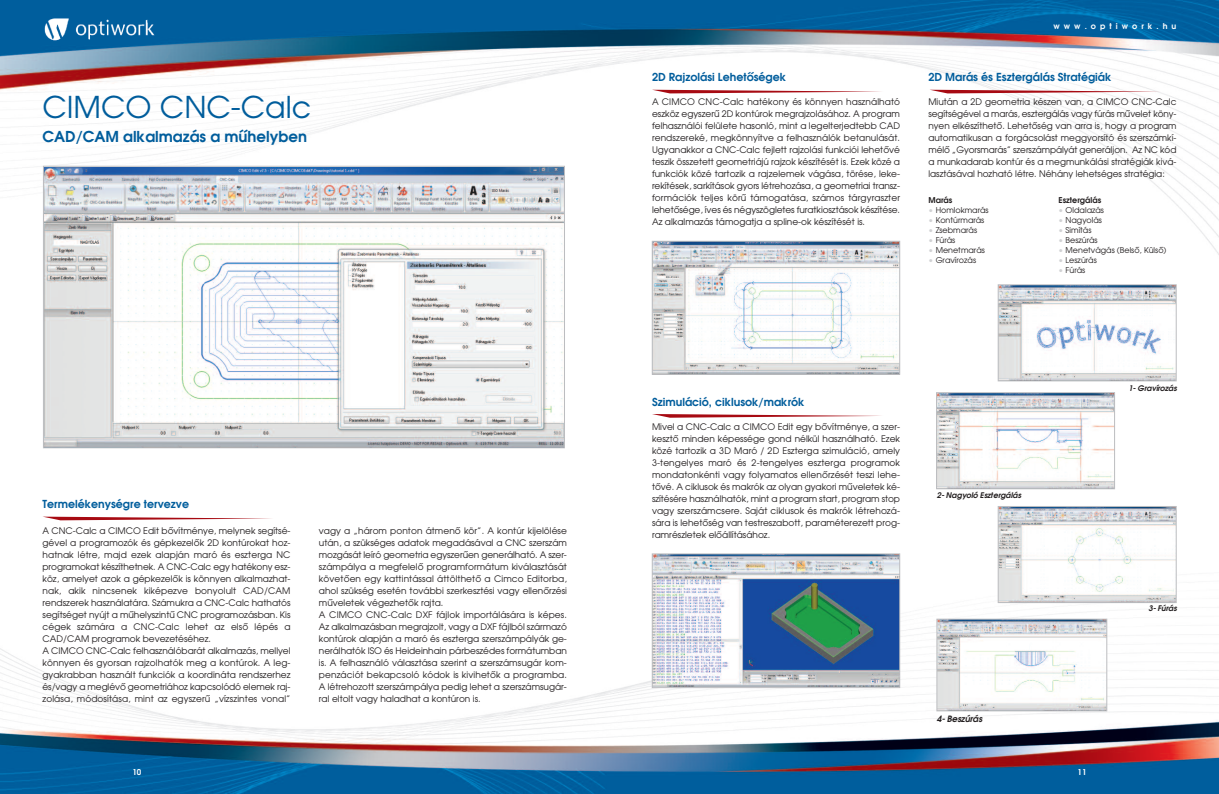
<style>
.page{position:relative;width:1219px;height:794px;background:#fff}
.page>*{position:absolute;margin:0;border:0;box-sizing:border-box;transform-origin:0 0}
.t1{font:30px "Avant Garde H";color:#005d9c}
.t2{font:600 15px "Avant Garde H";color:#005d9c}
.t3{font:600 11px "Avant Garde H";color:#005d9c}
.t4{font:9px/12px "Avant Garde H";color:#231f20;text-align:justify}
.t5{font:italic 600 8.7px "Avant Garde H";color:#231f20}
.t6{font:8px "Avant Garde H";color:#231f20}
.t7{font:600 8px "Avant Garde H";letter-spacing:.505em;color:#fff}
.t8{font:600 8px "Avant Garde H";color:#231f20}
.t9{font:italic 600 7.7px "Avant Garde H";color:#231f20}
.s1{color:#d1d2d4}
</style>
<div class="page">
<img style="left:0;top:0;width:1219px;height:794px">
<img style="left:43px;top:16px;width:112px;height:25px">
<img style="left:45px;top:168px;width:518px;height:278px">
<div style="left:43px;top:166px;width:522px;height:282px;border:1px solid #bcbdc0"></div>
<svg style="left:43px;top:516px;width:231px;height:4px"></svg>
<img style="left:654px;top:243px;width:244px;height:129px">
<div style="left:652px;top:241px;width:248px;height:133px;border:1px solid #bcbdc0"></div>
<img style="left:1000px;top:286px;width:174px;height:93px">
<div style="left:998px;top:284px;width:178px;height:97px;border:1px solid #bcbdc0"></div>
<img style="left:654px;top:555px;width:244px;height:131px">
<div style="left:652px;top:553px;width:248px;height:135px;border:1px solid #bcbdc0"></div>
<svg style="left:652px;top:90px;width:231px;height:3px"></svg>
<svg style="left:930px;top:90px;width:231px;height:3px"></svg>
<svg style="left:652px;top:414px;width:231px;height:4px"></svg>
<img style="left:1000px;top:508px;width:174px;height:93px">
<div style="left:998px;top:506px;width:178px;height:97px;border:1px solid #bcbdc0"></div>
<img style="left:938px;top:394px;width:175px;height:93px">
<div style="left:936px;top:392px;width:179px;height:97px;border:1px solid #bcbdc0"></div>
<img style="left:939px;top:621px;width:166px;height:88px">
<div style="left:937px;top:619px;width:170px;height:92px;border:1px solid #bcbdc0"></div>
<h1 class="t1" style="left:43px;top:90px;width:270px">CIMCO CNC-Calc</h1>
<h2 class="t2" style="left:43px;top:128px;width:266px">CAD/CAM alkalmazás a mûhelyben</h2>
<p class="t3" style="left:43px;top:497px;width:148px">Termelékenységre tervezve</p>
<p class="t4" style="left:43px;top:525px;width:250px;text-align:left">A CNC-Calc a CIMCO Edit bôvítménye, melynek segítsé&shy;gével a programozók és gépkezelôk 2D kontúrokat hoz&shy;hatnak létre, majd ezek alapján maró és eszterga NC programokat készíthetnek. A CNC-Calc egy hatékony esz&shy;köz, amelyet azok a gépkezelôk is könnyen alkalmazhat&shy;nak, akik nincsenek kiképezve bonyolult CAD/CAM rendszerek használatára. Számukra a CNC-Calc hathatós segítséget nyújt a mûhelyszintû CNC programozásban. Kis cégek számára a CNC-Calc lehet az elsô lépés a CAD/CAM programok bevezetéséhez.<br>A CIMCO CNC-Calc felhasználóbarát alkalmazás, mellyel könnyen és gyorsan rajzolhatók meg a kontúrok. A leg&shy;gyakrabban használt funkciók a koordináta rendszerhez és/vagy a meglévô geometriához kapcsolódó elemek raj&shy;zolása, módosítása, mint az egyszerû „vízszintes vonal”</p>
<p class="t4" style="left:319px;top:525px;width:250px;text-align:left">vagy a „három ponton átmenô kör”. A kontúr kijelölése után, a szükséges adatok megadásával a CNC szerszám mozgását leíró geometria egyszerûen generálható. A szer&shy;számpálya a megfelelô programformátum kiválasztását követôen egy kattintással áttölthetô a Cimco Editorba, ahol szükség esetén további szerkesztési vagy ellenôrzési mûveletek végezhetôk rajta.<br>A CIMCO CNC-Calc DXF fájlok importálására is képes.<br>Az alkalmazásban megrajzolt, vagy a DXF fájlból származó kontúrok alapján a maró és eszterga szerszámpályák ge&shy;nerálhatók ISO és Heideinhain párbeszédes formátumban is. A felhasználó választása szerint a szerszámsugár kom&shy;penzációt bekapcsoló kódok is kivihetôk a programba.<br>A létrehozott szerszámpálya pedig lehet a szerszámsugár&shy;ral eltolt vagy haladhat a kontúron is.</p>
<p class="t3" style="left:652px;top:71px;width:136px">2D Rajzolási Lehetôségek</p>
<p class="t4" style="left:652px;top:96px;width:250px">A CIMCO CNC-Calc hatékony és könnyen használható eszköz egyszerû 2D kontúrok megrajzolásához. A program felhasználói felülete hasonló, mint a legelterjedtebb CAD rendszereké, megkönnyítve a felhasználók betanulását.<br>Ugyanakkor a CNC-Calc fejlett rajzolási funkciói lehetôvé teszik összetett geometriájú rajzok készítését is. Ezek közé a funkciók közé tartozik a rajzelemek vágása, törése, leke&shy;rekítések, sarkítások gyors létrehozása, a geometriai transz&shy;formációk teljes körû támogatása, számos tárgyraszter lehetôsége, íves és négyszögletes furatkiosztások készítése.<br>Az alkalmazás támogatja a spline-ok készítését is.</p>
<p class="t7" style="left:1053px;top:22px;width:125px">www.optiwork.hu</p>
<p class="t3" style="left:928px;top:71px;width:185px">2D Marás és Esztergálás Stratégiák</p>
<p class="t4" style="left:928px;top:96px;width:250px">Miután a 2D geometria készen van, a CIMCO CNC-Calc segítségével a marás, esztergálás vagy fúrás mûvelet köny&shy;nyen elkészíthetô. Lehetôség van arra is, hogy a program automatikusan a forgácsolást meggyorsító és szerszámkí&shy;mélô „Gyorsmarás” szerszámpályát generáljon. Az NC kód a munkadarab kontúr és a megmunkálási stratégiák kivá&shy;lasztásával hozható létre. Néhány lehetséges stratégia:</p>
<p class="t8" style="left:929px;top:195px;width:25px">Marás</p>
<p class="t6" style="left:929px;top:205px;width:61px"><span class="s1">•</span> Homlokmarás</p>
<p class="t6" style="left:929px;top:215px;width:57px"><span class="s1">•</span> Kontúrmarás</p>
<p class="t6" style="left:929px;top:225px;width:50px"><span class="s1">•</span> Zsebmarás</p>
<p class="t6" style="left:929px;top:235px;width:28px"><span class="s1">•</span> Fúrás</p>
<p class="t6" style="left:929px;top:245px;width:58px"><span class="s1">•</span> Menetmarás</p>
<p class="t6" style="left:929px;top:255px;width:49px"><span class="s1">•</span> Gravírozás</p>
<p class="t8" style="left:1058px;top:195px;width:44px">Esztergálás</p>
<p class="t6" style="left:1058px;top:205px;width:47px"><span class="s1">•</span> Oldalazás</p>
<p class="t6" style="left:1058px;top:215px;width:45px"><span class="s1">•</span> Nagyolás</p>
<p class="t6" style="left:1058px;top:225px;width:34px"><span class="s1">•</span> Simítás</p>
<p class="t6" style="left:1058px;top:235px;width:41px"><span class="s1">•</span> Beszúrás</p>
<p class="t6" style="left:1058px;top:245px;width:109px"><span class="s1">•</span> Menetvágás (Belsô, Külsô)</p>
<p class="t6" style="left:1058px;top:255px;width:40px"><span class="s1">•</span> Leszúrás</p>
<p class="t6" style="left:1058px;top:265px;width:28px"><span class="s1">•</span> Fúrás</p>
<p class="t3" style="left:652px;top:395px;width:154px">Szimuláció, ciklusok/makrók</p>
<p class="t4" style="left:652px;top:420px;width:250px">Mivel a CNC-Calc a CIMCO Edit egy bôvítménye, a szer&shy;kesztô minden képessége gond nélkül használható. Ezek közé tartozik a 3D Maró / 2D Eszterga szimuláció, amely 3-tengelyes maró és 2-tengelyes eszterga programok mondatonkénti vagy folyamatos ellenôrzését teszi lehe&shy;tôvé. A ciklusok és makrók az olyan gyakori mûveletek ké&shy;szítésére használhatók, mint a program start, program stop vagy szerszámcsere. Saját ciklusok és makrók létrehozá&shy;sára is lehetôség van testreszabott, paraméterezett prog&shy;ramrészletek elôállításához.</p>
<p class="t9" style="left:937px;top:491px;width:85px">2- Nagyoló Esztergálás</p>
<p class="t5" style="left:937px;top:714px;width:47px">4- Beszúrás</p>
<p class="t9" style="left:1128px;top:383px;width:50px">1- Gravírozás</p>
<p class="t9" style="left:1148px;top:604px;width:30px">3- Fúrás</p>
<p class="t7" style="left:132px;top:768px;width:10px">10</p>
<p class="t7" style="left:1078px;top:768px;width:10px">11</p>
</div>
